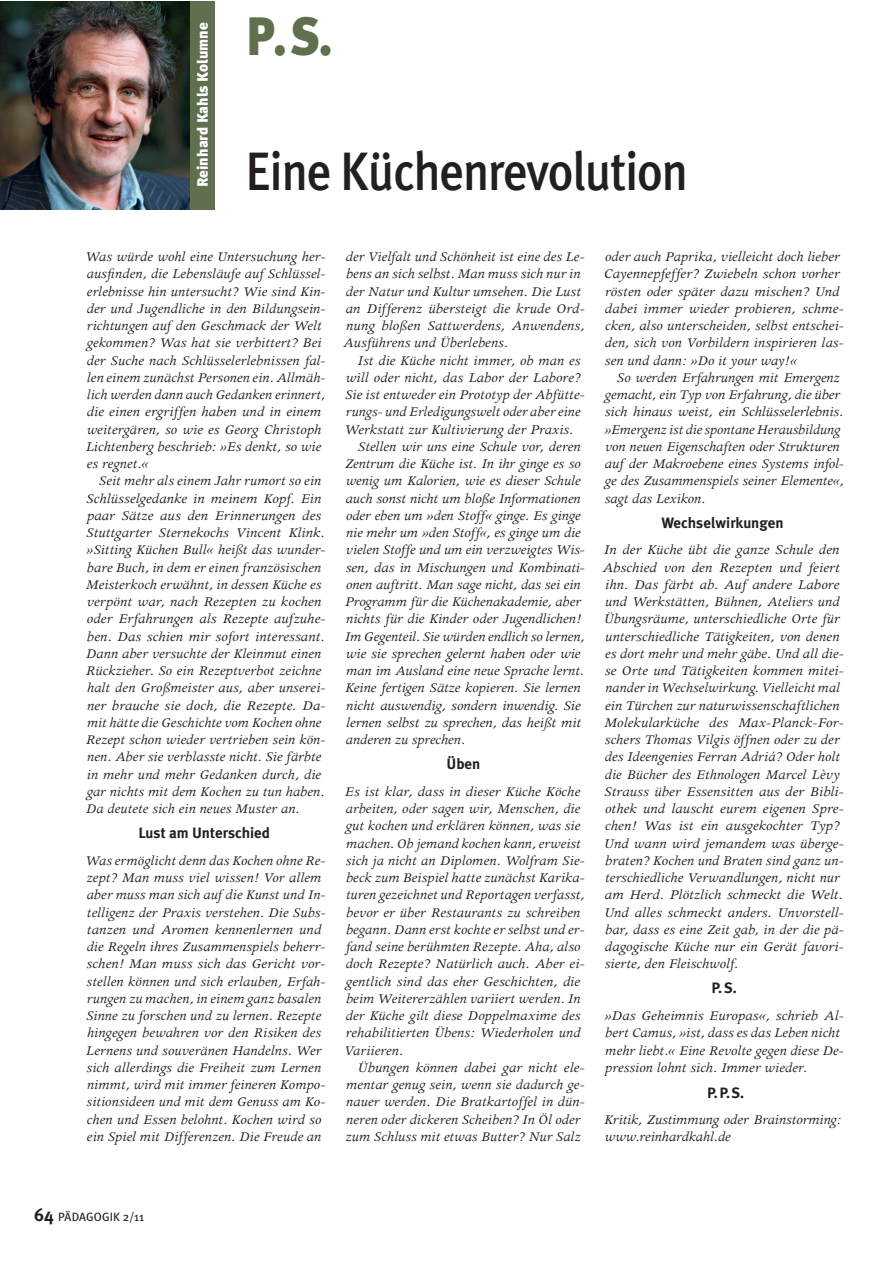
<style>
.page{position:relative;width:893px;height:1263px;background:#fff}
.page>*{position:absolute;margin:0;border:0;box-sizing:border-box;transform-origin:0 0}
.t1{font:500 54px "Meta Plus";letter-spacing:-.02em;color:#231f20;scale:.9 1}
.t2{font:900 54px "Meta Plus";color:#60704e;scale:.9 1}
.t3{font:italic 15px/17.2px "Apollo";color:#231f20}
.t4{font:700 15px "Meta Plus";color:#231f20}
.t5{font:900 15px "Meta Plus";color:#fff}
.t6{font:12px "Meta Plus";letter-spacing:.01em;color:#231f20}
.s1{font-weight:700;font-size:18px}
</style>
<div class="page">
<div style="left:0;top:1px;width:215px;height:208px;background:#60704e"></div>
<img style="left:0;top:1px;width:190px;height:208px">
<p class="t5" style="left:194px;top:187px;width:166px;rotate:-90deg">Reinhard Kahls Kolumne</p>
<h1 class="t2" style="left:246px;top:4px;width:97px">P.S.</h1>
<h1 class="t1" style="left:245px;top:140px;width:493px">Eine Küchenrevolution</h1>
<p class="t3" style="left:85px;top:248px;width:242px">Was würde wohl eine Untersuchung her&shy;ausfinden, die Lebensläufe auf Schlüssel&shy;erlebnisse hin untersucht? Wie sind Kin&shy;der und Jugendliche in den Bildungsein&shy;richtungen auf den Geschmack der Welt gekommen? Was hat sie verbittert? Bei der Suche nach Schlüsselerlebnissen fal&shy;len einem zunächst Personen ein. Allmäh&shy;lich werden dann auch Gedanken erinnert, die einen ergriffen haben und in einem weitergären, so wie es Georg Christoph Lichtenberg beschrieb: »Es denkt, so wie es regnet.«</p>
<p class="t3" style="left:86px;top:473px;width:241px;text-indent:13px">Seit mehr als einem Jahr rumort so ein Schlüsselgedanke in meinem Kopf. Ein paar Sätze aus den Erinnerungen des Stuttgarter Sternekochs Vincent Klink. »Sitting Küchen Bull« heißt das wunder&shy;bare Buch, in dem er einen französischen Meisterkoch erwähnt, in dessen Küche es verpönt war, nach Rezepten zu kochen oder Erfahrungen als Rezepte aufzuhe&shy;ben. Das schien mir sofort interessant.<br>Dann aber versuchte der Kleinmut einen Rückzieher. So ein Rezeptverbot zeichne halt den Großmeister aus, aber unserei&shy;ner brauche sie doch, die Rezepte. Da&shy;mit hätte die Geschichte vom Kochen ohne Rezept schon wieder vertrieben sein kön&shy;nen. Aber sie verblasste nicht. Sie färbte in mehr und mehr Gedanken durch, die gar nichts mit dem Kochen zu tun haben.<br>Da deutete sich ein neues Muster an.</p>
<p class="t4" style="left:138px;top:824px;width:133px">Lust am Unterschied</p>
<p class="t3" style="left:85px;top:852px;width:242px">Was ermöglicht denn das Kochen ohne Re&shy;zept? Man muss viel wissen! Vor allem aber muss man sich auf die Kunst und In&shy;telligenz der Praxis verstehen. Die Subs&shy;tanzen und Aromen kennenlernen und die Regeln ihres Zusammenspiels beherr&shy;schen! Man muss sich das Gericht vor&shy;stellen können und sich erlauben, Erfah&shy;rungen zu machen, in einem ganz basalen Sinne zu forschen und zu lernen. Rezepte hingegen bewahren vor den Risiken des Lernens und souveränen Handelns. Wer sich allerdings die Freiheit zum Lernen nimmt, wird mit immer feineren Kompo&shy;sitionsideen und mit dem Genuss am Ko&shy;chen und Essen belohnt. Kochen wird so ein Spiel mit Differenzen. Die Freude an</p>
<p class="t3" style="left:343px;top:248px;width:243px">der Vielfalt und Schönheit ist eine des Le&shy;bens an sich selbst. Man muss sich nur in der Natur und Kultur umsehen. Die Lust an Differenz übersteigt die krude Ord&shy;nung bloßen Sattwerdens, Anwendens, Ausführens und Überlebens.</p>
<p class="t3" style="left:358px;top:352px;width:224px">Ist die Küche nicht immer, ob man es</p>
<p class="t3" style="left:346px;top:369px;width:236px">will oder nicht, das Labor der Labore?</p>
<p class="t3" style="left:345px;top:386px;width:241px">Sie ist entweder ein Prototyp der Abfütte-</p>
<p class="t3" style="left:346px;top:404px;width:236px">rungs- und Erledigungswelt oder aber eine</p>
<p class="t3" style="left:344px;top:421px;width:231px">Werkstatt zur Kultivierung der Praxis.</p>
<p class="t3" style="left:358px;top:438px;width:224px">Stellen wir uns eine Schule vor, deren</p>
<p class="t3" style="left:345px;top:455px;width:237px">Zentrum die Küche ist. In ihr ginge es so</p>
<p class="t3" style="left:346px;top:473px;width:236px">wenig um Kalorien, wie es dieser Schule</p>
<p class="t3" style="left:346px;top:490px;width:236px">auch sonst nicht um bloße Informationen</p>
<p class="t3" style="left:346px;top:507px;width:236px">oder eben um »den Stoff« ginge. Es ginge</p>
<p class="t3" style="left:346px;top:524px;width:236px">nie mehr um »den Stoff«, es ginge um die</p>
<p class="t3" style="left:346px;top:542px;width:240px">vielen Stoffe und um ein verzweigtes Wis-</p>
<p class="t3" style="left:346px;top:559px;width:240px">sen, das in Mischungen und Kombinati-</p>
<p class="t3" style="left:346px;top:576px;width:236px">onen auftritt. Man sage nicht, das sei ein</p>
<p class="t3" style="left:345px;top:593px;width:238px">Programm für die Küchenakademie, aber</p>
<p class="t3" style="left:346px;top:611px;width:236px">nichts für die Kinder oder Jugendlichen!</p>
<p class="t3" style="left:345px;top:628px;width:241px">Im Gegenteil. Sie würden endlich so lernen,</p>
<p class="t3" style="left:346px;top:645px;width:236px">wie sie sprechen gelernt haben oder wie</p>
<p class="t3" style="left:346px;top:662px;width:239px">man im Ausland eine neue Sprache lernt.</p>
<p class="t3" style="left:345px;top:680px;width:237px">Keine fertigen Sätze kopieren. Sie lernen</p>
<p class="t3" style="left:346px;top:697px;width:236px">nicht auswendig, sondern inwendig. Sie</p>
<p class="t3" style="left:346px;top:714px;width:237px">lernen selbst zu sprechen, das heißt mit</p>
<p class="t3" style="left:346px;top:731px;width:121px">anderen zu sprechen.</p>
<p class="t4" style="left:446px;top:755px;width:35px">Üben</p>
<p class="t3" style="left:344px;top:783px;width:242px">Es ist klar, dass in dieser Küche Köche arbeiten, oder sagen wir, Menschen, die gut kochen und erklären können, was sie machen. Ob jemand kochen kann, erweist sich ja nicht an Diplomen. Wolfram Sie&shy;beck zum Beispiel hatte zunächst Karika&shy;turen gezeichnet und Reportagen verfasst, bevor er über Restaurants zu schreiben begann. Dann erst kochte er selbst und er&shy;fand seine berühmten Rezepte. Aha, also doch Rezepte? Natürlich auch. Aber ei&shy;gentlich sind das eher Geschichten, die beim Weitererzählen variiert werden. In der Küche gilt diese Doppelmaxime des rehabilitierten Übens: Wiederholen und Variieren.</p>
<p class="t3" style="left:346px;top:1059px;width:241px;text-indent:12px">Übungen können dabei gar nicht ele&shy;mentar genug sein, wenn sie dadurch ge&shy;nauer werden. Die Bratkartoffel in dün&shy;neren oder dickeren Scheiben? In Öl oder zum Schluss mit etwas Butter? Nur Salz</p>
<p class="t3" style="left:604px;top:248px;width:241px">oder auch Paprika, vielleicht doch lieber Cayennepfeffer? Zwiebeln schon vorher rösten oder später dazu mischen? Und dabei immer wieder probieren, schme&shy;cken, also unterscheiden, selbst entschei&shy;den, sich von Vorbildern inspirieren las&shy;sen und dann: »Do it your way!«</p>
<p class="t3" style="left:604px;top:369px;width:241px;text-indent:13px">So werden Erfahrungen mit Emergenz gemacht, ein Typ von Erfahrung, die über sich hinaus weist, ein Schlüsselerlebnis. »Emergenz ist die spontane Herausbildung von neuen Eigenschaften oder Strukturen auf der Makroebene eines Systems infol&shy;ge des Zusammenspiels seiner Elemente«, sagt das Lexikon.</p>
<p class="t4" style="left:661px;top:514px;width:124px">Wechselwirkungen</p>
<p class="t3" style="left:602px;top:542px;width:243px">In der Küche übt die ganze Schule den Abschied von den Rezepten und feiert ihn. Das färbt ab. Auf andere Labore und Werkstätten, Bühnen, Ateliers und Übungsräume, unterschiedliche Orte für unterschiedliche Tätigkeiten, von denen es dort mehr und mehr gäbe. Und all die&shy;se Orte und Tätigkeiten kommen mitei&shy;nander in Wechselwirkung. Vielleicht mal ein Türchen zur naturwissenschaftlichen Molekularküche des Max-Planck-For&shy;schers Thomas Vilgis öffnen oder zu der des Ideengenies Ferran Adriá? Oder holt die Bücher des Ethnologen Marcel Lèvy Strauss über Essensitten aus der Bibli&shy;othek und lauscht eurem eigenen Spre&shy;chen! Was ist ein ausgekochter Typ?<br>Und wann wird jemandem was überge&shy;braten? Kochen und Braten sind ganz un&shy;terschiedliche Verwandlungen, nicht nur am Herd. Plötzlich schmeckt die Welt.<br>Und alles schmeckt anders. Unvorstell&shy;bar, dass es eine Zeit gab, in der die pä&shy;dagogische Küche nur ein Gerät favori&shy;sierte, den Fleischwolf.</p>
<p class="t4" style="left:711px;top:979px;width:27px">P.S.</p>
<p class="t3" style="left:604px;top:1007px;width:241px">»Das Geheimnis Europas«, schrieb Al&shy;bert Camus, »ist, dass es das Leben nicht mehr liebt.« Eine Revolte gegen diese De&shy;pression lohnt sich. Immer wieder.</p>
<p class="t4" style="left:707px;top:1084px;width:39px">P.P.S.</p>
<p class="t3" style="left:604px;top:1111px;width:239px">Kritik, Zustimmung oder Brainstorming: www.reinhardkahl.de</p>
<p class="t6" style="left:34px;top:1210px;width:111px"><span class="s1">64</span> PÄDAGOGIK 2/11</p>
</div>
